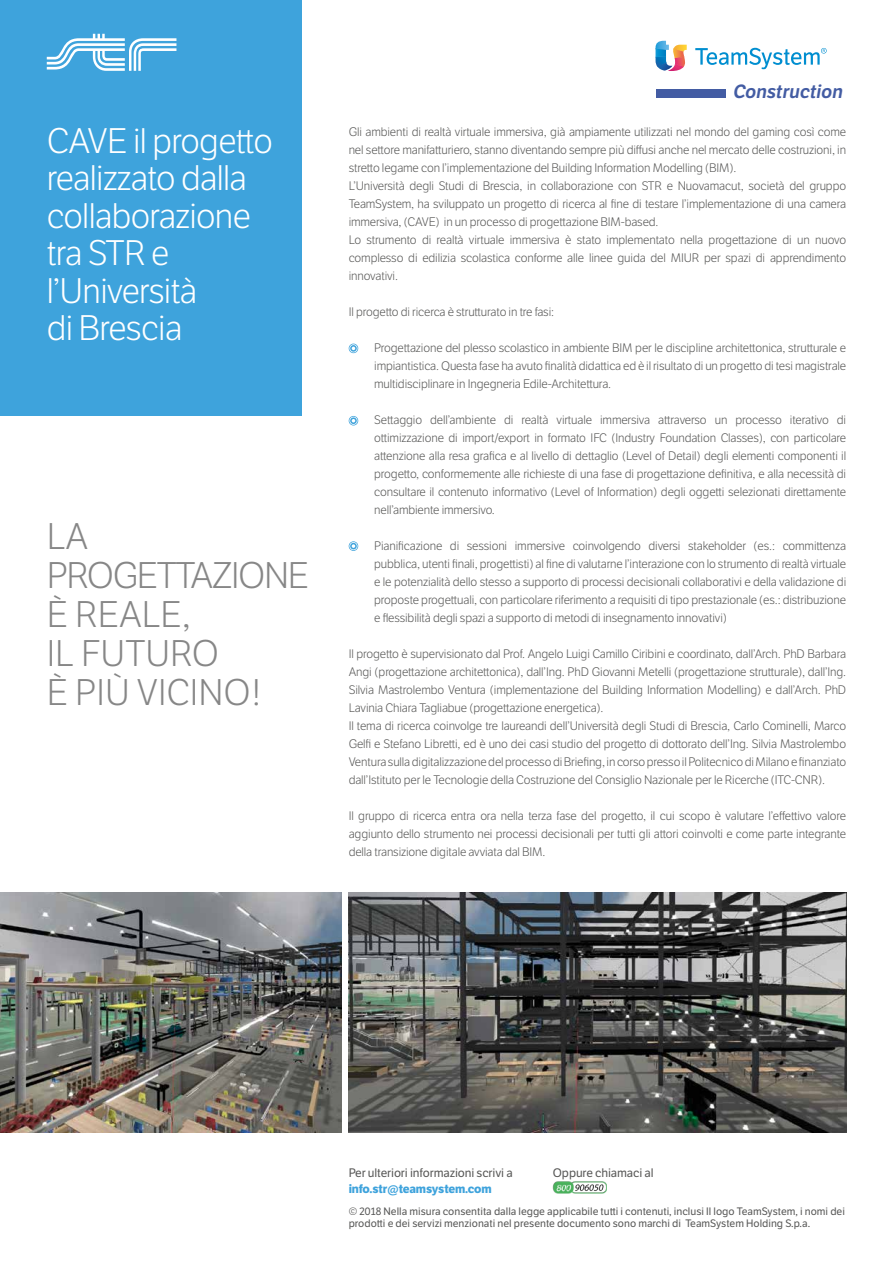
<style>
.page{position:relative;width:893px;height:1263px;background:#fff}
.page>*{position:absolute;margin:0;border:0;box-sizing:border-box;transform-origin:0 0}
.t1{font:300 36px/39px "LFT Etica";color:#878787}
.t2{font:300 34.5px/37.5px "LFT Etica";letter-spacing:-.02em;color:#fff}
.t3{font:italic 600 18.6px "LFT Etica";color:#435ca3}
.t4{font:300 12px/18px "LFT Etica";letter-spacing:-.01em;color:#575756;text-align:justify}
.t5{font:12px "LFT Etica";letter-spacing:-.01em;color:#575756}
.t6{font:700 12px "LFT Etica";letter-spacing:-.01em;color:#3fa3dc}
.t7{font:10.5px/12px "LFT Etica";color:#575756}
</style>
<div class="page">
<div style="left:0;top:0;width:302px;height:416px;background:#3ea3dc"></div>
<img style="left:0;top:892px;width:342px;height:240px">
<svg style="left:349px;top:542px;width:9px;height:8px"></svg>
<svg style="left:349px;top:417px;width:9px;height:8px"></svg>
<svg style="left:349px;top:344px;width:9px;height:8px"></svg>
<img style="left:553px;top:1181px;width:54px;height:13px">
<img style="left:349px;top:892px;width:497px;height:240px">
<svg style="left:47px;top:34px;width:129px;height:37px"></svg>
<div style="left:656px;top:89px;width:70px;height:9px;background:#435ca3"></div>
<svg style="left:695px;top:48px;width:132px;height:21px"></svg>
<svg style="left:655px;top:41px;width:32px;height:30px"></svg>
<h2 class="t2" style="left:47px;top:123px;width:228px">CAVE il progetto realizzato dalla collaborazione tra STR e l’Università<br>di Brescia</h2>
<h1 class="t1" style="left:47px;top:518px;width:264px">LA<br>PROGETTAZIONE<br>È REALE,<br>IL FUTURO<br>È PIÙ VICINO!</h1>
<h3 class="t3" style="left:733px;top:80px;width:111px">Construction</h3>
<p class="t4" style="left:349px;top:123px;width:499px;text-align:left">Gli ambienti di realtà virtuale immersiva, già ampiamente utilizzati nel mondo del gaming così come nel settore manifatturiero, stanno diventando sempre più diffusi anche nel mercato delle costruzioni, in stretto legame con l’implementazione del Building Information Modelling (BIM).<br>L’Università degli Studi di Brescia, in collaborazione con STR e Nuovamacut, società del gruppo TeamSystem, ha sviluppato un progetto di ricerca al fine di testare l’implementazione di una camera immersiva, (CAVE) in un processo di progettazione BIM-based.<br>Lo strumento di realtà virtuale immersiva è stato implementato nella progettazione di un nuovo complesso di edilizia scolastica conforme alle linee guida del MIUR per spazi di apprendimento innovativi.</p>
<p class="t4" style="left:349px;top:303px;width:207px">Il progetto di ricerca è strutturato in tre fasi:</p>
<p class="t4" style="left:374px;top:339px;width:473px">Progettazione del plesso scolastico in ambiente BIM per le discipline architettonica, strutturale e impiantistica. Questa fase ha avuto finalità didattica ed è il risultato di un progetto di tesi magistrale multidisciplinare in Ingegneria Edile-Architettura.</p>
<p class="t4" style="left:374px;top:411px;width:473px">Settaggio dell’ambiente di realtà virtuale immersiva attraverso un processo iterativo di ottimizzazione di import/export in formato IFC (Industry Foundation Classes), con particolare attenzione alla resa grafica e al livello di dettaglio (Level of Detail) degli elementi componenti il progetto, conformemente alle richieste di una fase di progettazione definitiva, e alla necessità di consultare il contenuto informativo (Level of Information) degli oggetti selezionati direttamente nell’ambiente immersivo.</p>
<p class="t4" style="left:374px;top:537px;width:474px">Pianificazione di sessioni immersive coinvolgendo diversi stakeholder (es.: committenza pubblica, utenti finali, progettisti) al fine di valutarne l’interazione con lo strumento di realtà virtuale e le potenzialità dello stesso a supporto di processi decisionali collaborativi e della validazione di proposte progettuali, con particolare riferimento a requisiti di tipo prestazionale (es.: distribuzione e flessibilità degli spazi a supporto di metodi di insegnamento innovativi)</p>
<p class="t4" style="left:349px;top:645px;width:499px;text-align:left">Il progetto è supervisionato dal Prof. Angelo Luigi Camillo Ciribini e coordinato, dall’Arch. PhD Barbara Angi (progettazione architettonica), dall’Ing. PhD Giovanni Metelli (progettazione strutturale), dall’Ing.<br>Silvia Mastrolembo Ventura (implementazione del Building Information Modelling) e dall’Arch. PhD Lavinia Chiara Tagliabue (progettazione energetica).<br>Il tema di ricerca coinvolge tre laureandi dell’Università degli Studi di Brescia, Carlo Cominelli, Marco Gelfi e Stefano Libretti, ed è uno dei casi studio del progetto di dottorato dell’Ing. Silvia Mastrolembo Ventura sulla digitalizzazione del processo di Briefing, in corso presso il Politecnico di Milano e finanziato dall’Istituto per le Tecnologie della Costruzione del Consiglio Nazionale per le Ricerche (ITC-CNR).</p>
<p class="t4" style="left:349px;top:807px;width:499px">Il gruppo di ricerca entra ora nella terza fase del progetto, il cui scopo è valutare l’effettivo valore aggiunto dello strumento nei processi decisionali per tutti gli attori coinvolti e come parte integrante della transizione digitale avviata dal BIM.</p>
<p class="t5" style="left:553px;top:1166px;width:102px">Oppure chiamaci al</p>
<p class="t7" style="left:349px;top:1206px;width:498px">© 2018 Nella misura consentita dalla legge applicabile tutti i contenuti, inclusi Il logo TeamSystem, i nomi dei prodotti e dei servizi menzionati nel presente documento sono marchi di TeamSystem Holding S.p.a.</p>
<p class="t5" style="left:349px;top:1166px;width:166px">Per ulteriori informazioni scrivi a</p>
<p class="t6" style="left:349px;top:1181px;width:145px">info.str@teamsystem.com</p>
</div>
